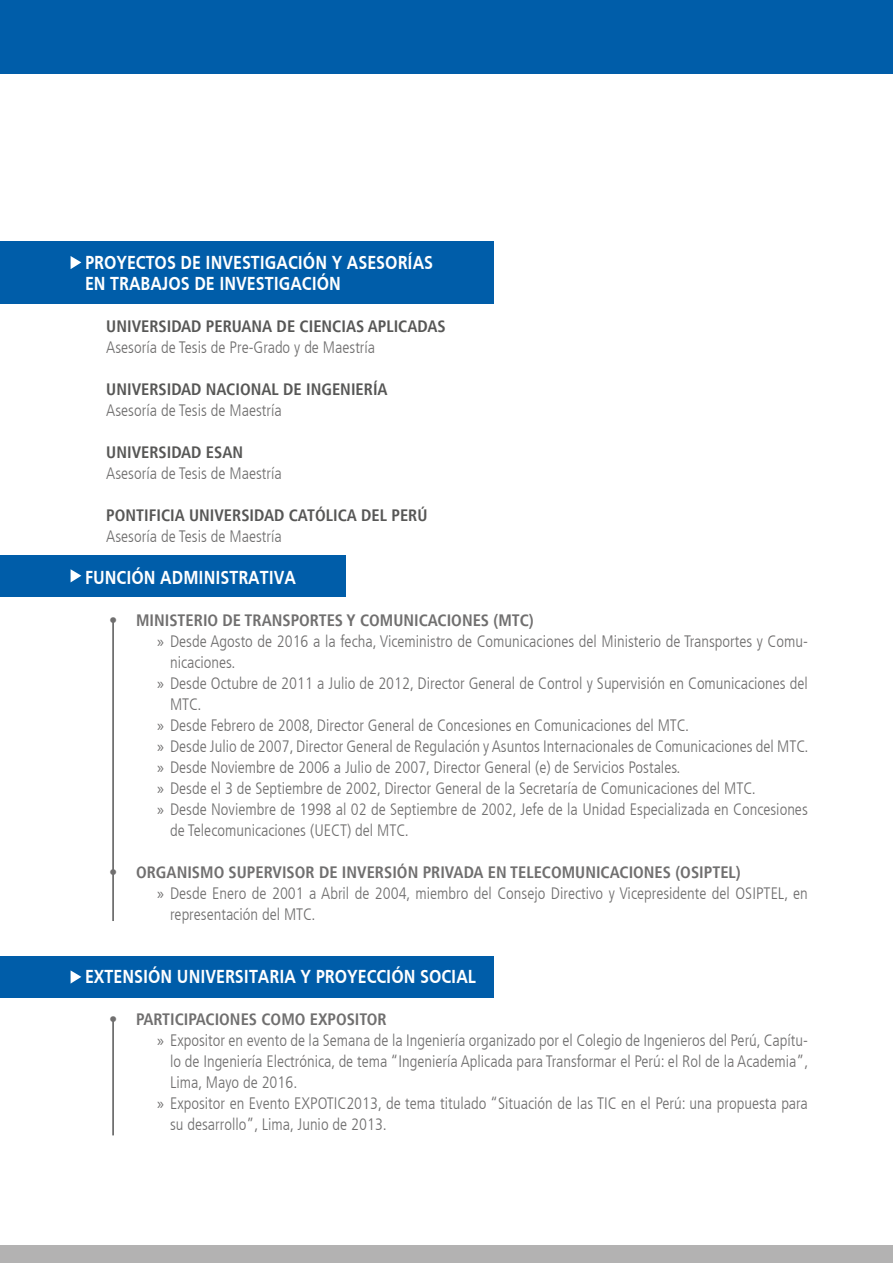
<style>
.page{position:relative;width:893px;height:1263px;background:#fff}
.page>*{position:absolute;margin:0;border:0;box-sizing:border-box;transform-origin:0 0}
.t1{font:700 19.5px/21px "Frutiger Cnd";color:#fff}
.t2{font:300 condensed 16.5px "Frutiger LT";color:#706f6f}
.t3{font:700 condensed 16.5px "Frutiger LT";color:#706f6f}
.t4{font:700 condensed 16.5px "Frutiger LT";color:#575756}
.s1{font-family:"Myriad Pro";font-weight:400;font-stretch:normal}
</style>
<div class="page">
<div style="left:0;top:0;width:893px;height:73px;background:#005da9"></div>
<div style="left:0;top:1246px;width:893px;height:17px;background:#b3b2b2"></div>
<div style="left:0;top:242px;width:493px;height:62px;background:#005da9"></div>
<svg style="left:71px;top:256px;width:10px;height:13px"></svg>
<div style="left:0;top:555px;width:346px;height:42px;background:#005da9"></div>
<div style="left:0;top:956px;width:493px;height:42px;background:#005da9"></div>
<svg style="left:71px;top:569px;width:10px;height:13px"></svg>
<svg style="left:71px;top:970px;width:10px;height:13px"></svg>
<hr style="left:113px;top:620px;width:1px;height:301px;background:#000">
<hr style="left:113px;top:1019px;width:1px;height:116px;background:#000">
<p class="t1" style="left:85px;top:252px;width:350px">PROYECTOS DE INVESTIGACIÓN Y ASESORÍAS<br>EN TRABAJOS DE INVESTIGACIÓN</p>
<p class="t4" style="left:106px;top:317px;width:341px">UNIVERSIDAD PERUANA DE CIENCIAS APLICADAS</p>
<p class="t2" style="left:106px;top:338px;width:270px">Asesoría de Tesis de Pre-Grado y de Maestría</p>
<p class="t4" style="left:106px;top:380px;width:283px">UNIVERSIDAD NACIONAL DE INGENIERÍA</p>
<p class="t2" style="left:106px;top:401px;width:177px">Asesoría de Tesis de Maestría</p>
<p class="t4" style="left:106px;top:443px;width:138px">UNIVERSIDAD ESAN</p>
<p class="t2" style="left:106px;top:464px;width:177px">Asesoría de Tesis de Maestría</p>
<p class="t4" style="left:106px;top:506px;width:323px">PONTIFICIA UNIVERSIDAD CATÓLICA DEL PERÚ</p>
<p class="t2" style="left:106px;top:527px;width:177px">Asesoría de Tesis de Maestría</p>
<p class="t1" style="left:85px;top:567px;width:212px">FUNCIÓN ADMINISTRATIVA</p>
<p class="t3" style="left:109px;top:611px;width:426px">• MINISTERIO DE TRANSPORTES Y COMUNICACIONES (MTC)</p>
<p class="t2" style="left:157px;top:632px;width:652px"><span class="s1">»</span> Desde Agosto de 2016 a la fecha, Viceministro de Comunicaciones del Ministerio de Transportes y Comu-</p>
<p class="t2" style="left:170px;top:653px;width:67px">nicaciones.</p>
<p class="t2" style="left:157px;top:674px;width:652px"><span class="s1">»</span> Desde Octubre de 2011 a Julio de 2012, Director General de Control y Supervisión en Comunicaciones del</p>
<p class="t2" style="left:170px;top:695px;width:33px">MTC.</p>
<p class="t2" style="left:157px;top:716px;width:533px"><span class="s1">»</span> Desde Febrero de 2008, Director General de Concesiones en Comunicaciones del MTC.</p>
<p class="t2" style="left:157px;top:737px;width:653px"><span class="s1">»</span> Desde Julio de 2007, Director General de Regulación y Asuntos Internacionales de Comunicaciones del MTC.</p>
<p class="t2" style="left:157px;top:758px;width:525px"><span class="s1">»</span> Desde Noviembre de 2006 a Julio de 2007, Director General (e) de Servicios Postales.</p>
<p class="t2" style="left:157px;top:779px;width:600px"><span class="s1">»</span> Desde el 3 de Septiembre de 2002, Director General de la Secretaría de Comunicaciones del MTC.</p>
<p class="t2" style="left:157px;top:800px;width:652px"><span class="s1">»</span> Desde Noviembre de 1998 al 02 de Septiembre de 2002, Jefe de la Unidad Especializada en Concesiones</p>
<p class="t2" style="left:170px;top:821px;width:240px">de Telecomunicaciones (UECT) del MTC.</p>
<p class="t3" style="left:109px;top:863px;width:633px">• ORGANISMO SUPERVISOR DE INVERSIÓN PRIVADA EN TELECOMUNICACIONES (OSIPTEL)</p>
<p class="t2" style="left:157px;top:884px;width:652px"><span class="s1">»</span> Desde Enero de 2001 a Abril de 2004, miembro del Consejo Directivo y Vicepresidente del OSIPTEL, en</p>
<p class="t2" style="left:170px;top:905px;width:147px">representación del MTC.</p>
<p class="t1" style="left:85px;top:966px;width:392px">EXTENSIÓN UNIVERSITARIA Y PROYECCIÓN SOCIAL</p>
<p class="t3" style="left:109px;top:1010px;width:279px">• PARTICIPACIONES COMO EXPOSITOR</p>
<p class="t2" style="left:157px;top:1031px;width:652px"><span class="s1">»</span> Expositor en evento de la Semana de la Ingeniería organizado por el Colegio de Ingenieros del Perú, Capítu-</p>
<p class="t2" style="left:170px;top:1052px;width:640px">lo de Ingeniería Electrónica, de tema “Ingeniería Aplicada para Transformar el Perú: el Rol de la Academia”,</p>
<p class="t2" style="left:170px;top:1073px;width:129px">Lima, Mayo de 2016.</p>
<p class="t2" style="left:157px;top:1094px;width:652px"><span class="s1">»</span> Expositor en Evento EXPOTIC2013, de tema titulado “Situación de las TIC en el Perú: una propuesta para</p>
<p class="t2" style="left:170px;top:1115px;width:218px">su desarrollo”, Lima, Junio de 2013.</p>
</div>
